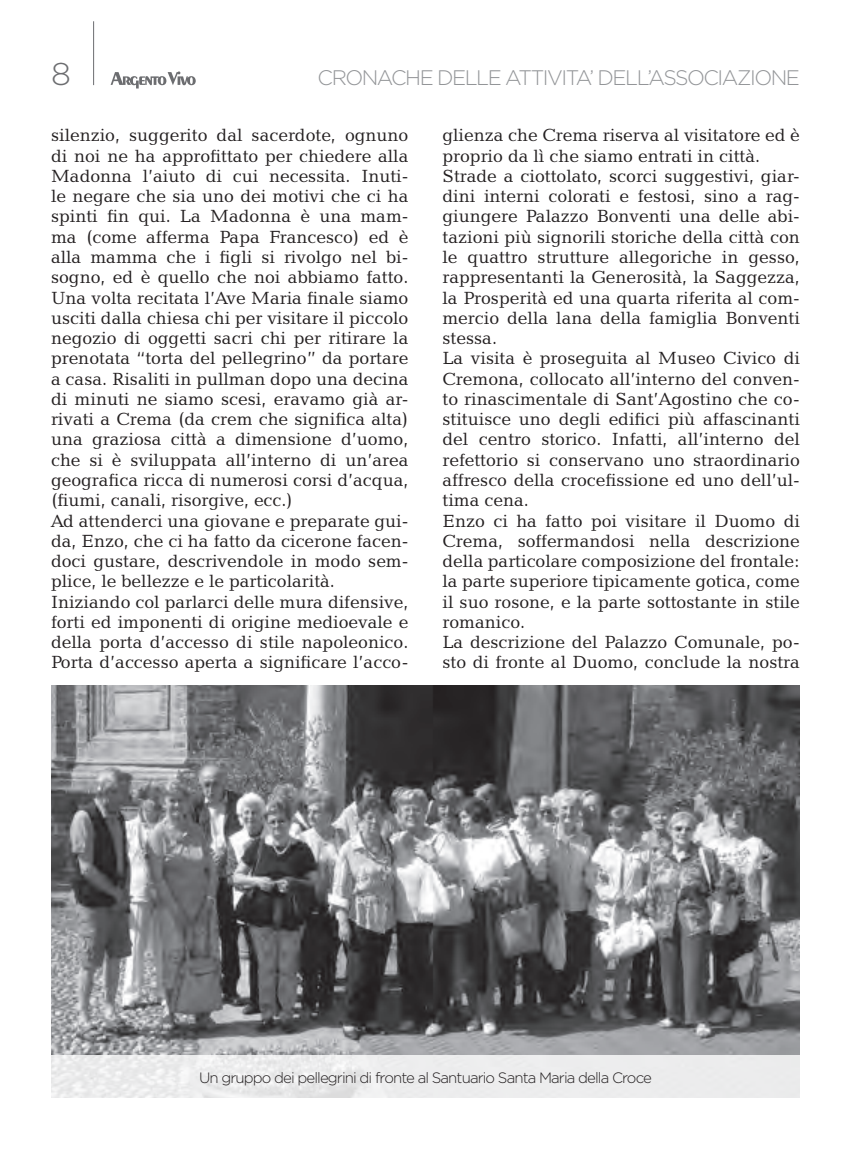
<style>
.page{position:relative;width:851px;height:1149px;background:#fff}
.page>*{position:absolute;margin:0;border:0;box-sizing:border-box;transform-origin:0 0}
.t1{font:300 31.5px "Gotham";color:#6c6d70}
.t2{font:300 21px "Gotham";letter-spacing:-.07em;color:#939598}
.t3{font:18px/20.2px "Candida BT";color:#231f20}
.t4{font:300 15px "Gotham";letter-spacing:-.06em;color:#231f20}
</style>
<div class="page">
<svg style="left:111px;top:71px;width:85px;height:17px"></svg>
<hr style="left:93px;top:21px;width:1px;height:64px;background:#6c6d70">
<img style="left:51px;top:685px;width:748px;height:369px">
<div style="left:51px;top:1054px;width:748px;height:43px;background:#ececed"></div>
<h1 class="t1" style="left:51px;top:54px;width:21px">8</h1>
<p class="t2" style="left:317px;top:64px;width:483px">CRONACHE DELLE ATTIVITA’ DELL’ASSOCIAZIONE</p>
<p class="t3" style="left:51px;top:125px;width:359px">silenzio, suggerito dal sacerdote, ognuno di noi ne ha approfittato per chiedere alla Madonna l’aiuto di cui necessita. Inuti&shy;le negare che sia uno dei motivi che ci ha spinti fin qui. La Madonna è una mam&shy;ma (come afferma Papa Francesco) ed è alla mamma che i figli si rivolgo nel bi&shy;sogno, ed è quello che noi abbiamo fatto.<br>Una volta recitata l’Ave Maria finale siamo usciti dalla chiesa chi per visitare il piccolo negozio di oggetti sacri chi per ritirare la prenotata “torta del pellegrino” da portare a casa. Risaliti in pullman dopo una decina di minuti ne siamo scesi, eravamo già ar&shy;rivati a Crema (da crem che significa alta) una graziosa città a dimensione d’uomo, che si è sviluppata all’interno di un’area geografica ricca di numerosi corsi d’acqua, (fiumi, canali, risorgive, ecc.)<br>Ad attenderci una giovane e preparate gui&shy;da, Enzo, che ci ha fatto da cicerone facen&shy;doci gustare, descrivendole in modo sem&shy;plice, le bellezze e le particolarità.<br>Iniziando col parlarci delle mura difensive, forti ed imponenti di origine medioevale e della porta d’accesso di stile napoleonico.<br>Porta d’accesso aperta a significare l’acco-</p>
<p class="t3" style="left:442px;top:125px;width:359px">glienza che Crema riserva al visitatore ed è proprio da lì che siamo entrati in città.<br>Strade a ciottolato, scorci suggestivi, giar&shy;dini interni colorati e festosi, sino a rag&shy;giungere Palazzo Bonventi una delle abi&shy;tazioni più signorili storiche della città con le quattro strutture allegoriche in gesso, rappresentanti la Generosità, la Saggezza, la Prosperità ed una quarta riferita al com&shy;mercio della lana della famiglia Bonventi stessa.<br>La visita è proseguita al Museo Civico di Cremona, collocato all’interno del conven&shy;to rinascimentale di Sant’Agostino che co&shy;stituisce uno degli edifici più affascinanti del centro storico. Infatti, all’interno del refettorio si conservano uno straordinario affresco della crocefissione ed uno dell’ul&shy;tima cena.<br>Enzo ci ha fatto poi visitare il Duomo di Crema, soffermandosi nella descrizione della particolare composizione del frontale: la parte superiore tipicamente gotica, come il suo rosone, e la parte sottostante in stile romanico.<br>La descrizione del Palazzo Comunale, po&shy;sto di fronte al Duomo, conclude la nostra</p>
<p class="t4" style="left:199px;top:1067px;width:454px">Un gruppo dei pellegrini di fronte al Santuario Santa Maria della Croce</p>
</div>
